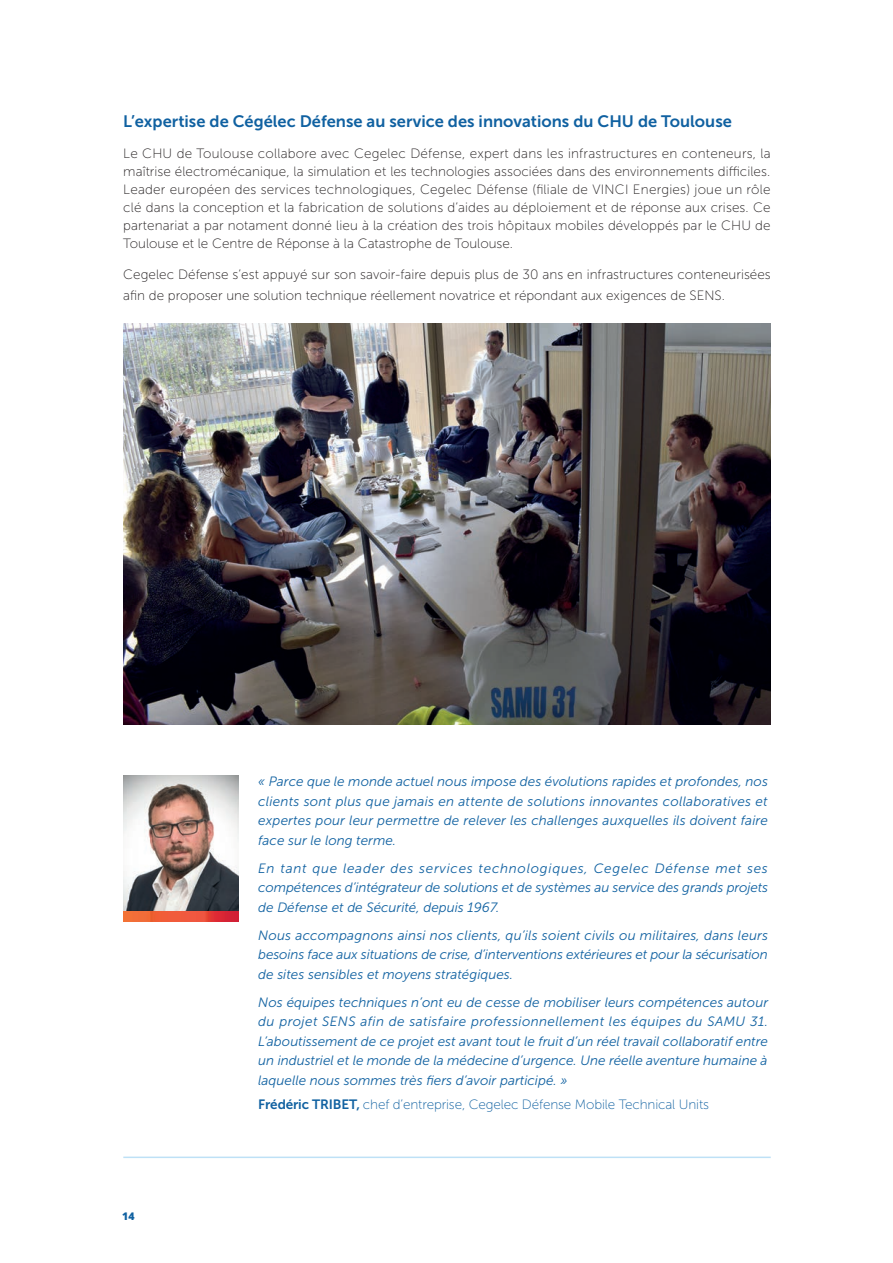
<style>
.page{position:relative;width:893px;height:1263px;background:#fff}
.page>*{position:absolute;margin:0;border:0;box-sizing:border-box;transform-origin:0 0}
.t1{font:16.5px "Museo Sans 700";color:#1061a1}
.t2{font:italic 13.5px/19.5px "Museo Sans 300";color:#1061a1;text-align:justify}
.t3{font:13.5px/18px "Museo Sans 100";color:#231f20;text-align:justify}
.t4{font:13.5px "Museo Sans 100";letter-spacing:-.01em;color:#1061a1}
.t5{font:800 10.5px "Open Sans";color:#1061a1}
.s1{font-family:"Museo Sans 700"}
</style>
<div class="page">
<img style="left:123px;top:324px;width:647px;height:400px">
<img style="left:123px;top:775px;width:115px;height:146px">
<hr style="left:123px;top:1156px;width:648px;height:2px;background:#bee1f6">
<p class="t1" style="left:123px;top:112px;width:610px">L’expertise de Cégélec Défense au service des innovations du CHU de Toulouse</p>
<p class="t3" style="left:123px;top:144px;width:649px">Le CHU de Toulouse collabore avec Cegelec Défense, expert dans les infrastructures en conteneurs, la maîtrise électromécanique, la simulation et les technologies associées dans des environnements difficiles.<br>Leader européen des services technologiques, Cegelec Défense (filiale de VINCI Energies) joue un rôle clé dans la conception et la fabrication de solutions d’aides au déploiement et de réponse aux crises. Ce partenariat a par notament donné lieu à la création des trois hôpitaux mobiles développés par le CHU de Toulouse et le Centre de Réponse à la Catastrophe de Toulouse.</p>
<p class="t3" style="left:123px;top:264px;width:649px;line-height:21px">Cegelec Défense s’est appuyé sur son savoir-faire depuis plus de 30 ans en infrastructures conteneurisées afin de proposer une solution technique réellement novatrice et répondant aux exigences de SENS.</p>
<p class="t5" style="left:122px;top:1208px;width:14px">14</p>
<p class="t2" style="left:258px;top:772px;width:511px">« Parce que le monde actuel nous impose des évolutions rapides et profondes, nos clients sont plus que jamais en attente de solutions innovantes collaboratives et expertes pour leur permettre de relever les challenges auxquelles ils doivent faire face sur le long terme.</p>
<p class="t2" style="left:258px;top:858px;width:511px">En tant que leader des services technologiques, Cegelec Défense met ses compétences d’intégrateur de solutions et de systèmes au service des grands projets de Défense et de Sécurité, depuis 1967.</p>
<p class="t2" style="left:258px;top:925px;width:511px">Nous accompagnons ainsi nos clients, qu’ils soient civils ou militaires, dans leurs besoins face aux situations de crise, d’interventions extérieures et pour la sécurisation de sites sensibles et moyens stratégiques.</p>
<p class="t2" style="left:258px;top:992px;width:511px">Nos équipes techniques n’ont eu de cesse de mobiliser leurs compétences autour du projet SENS afin de satisfaire professionnellement les équipes du SAMU 31.<br>L’aboutissement de ce projet est avant tout le fruit d’un réel travail collaboratif entre un industriel et le monde de la médecine d’urgence. Une réelle aventure humaine à laquelle nous sommes très fiers d’avoir participé. »</p>
<p class="t4" style="left:258px;top:1098px;width:452px"><span class="s1">Frédéric TRIBET,</span> chef d’entreprise, Cegelec Défense Mobile Technical Units</p>
</div>
